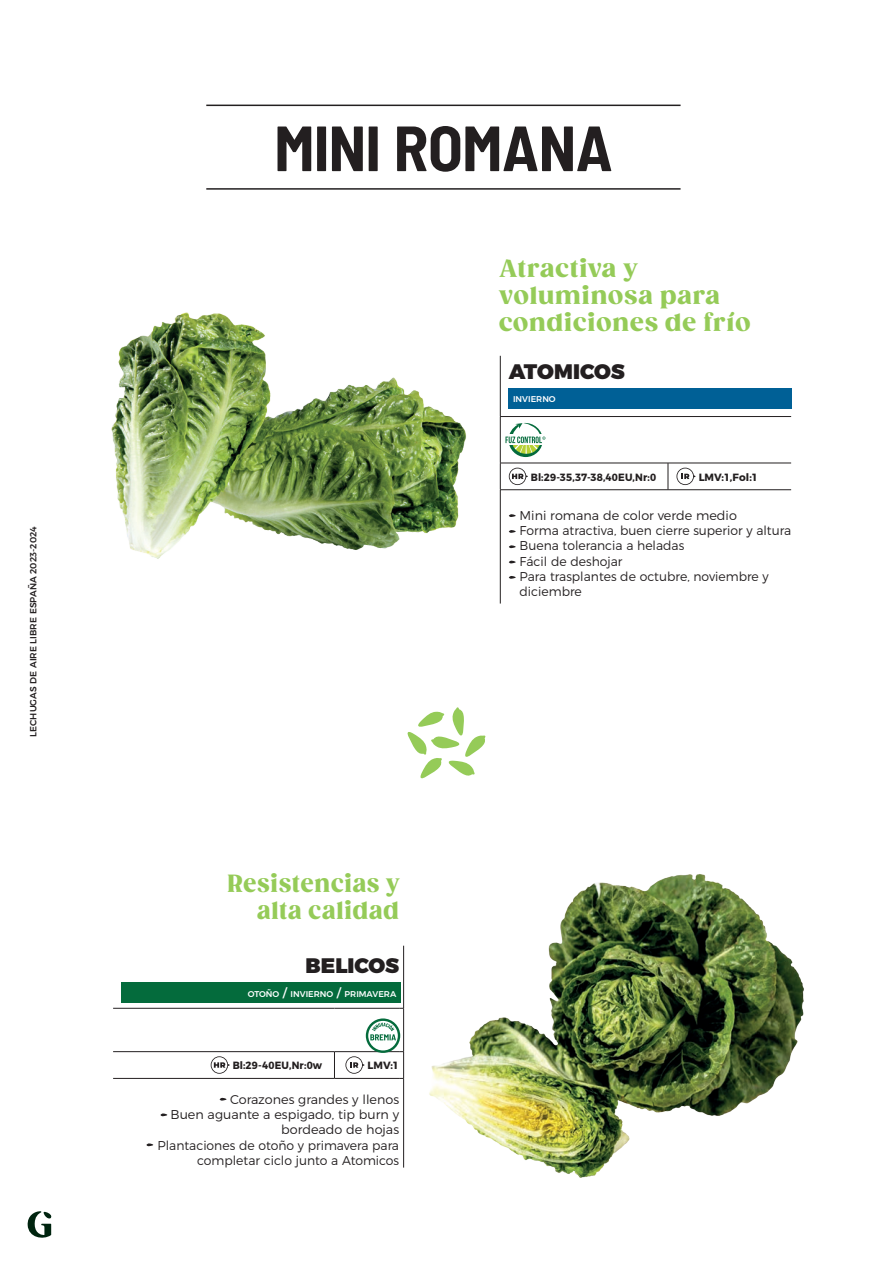
<style>
.page{position:relative;width:893px;height:1263px;background:#fff}
.page>*{position:absolute;margin:0;border:0;box-sizing:border-box;transform-origin:0 0}
.t1{font:700 semi-condensed 63.75px "Barlow";letter-spacing:-.01em;color:#231f20}
.t2{font:900 24px/27px "Gazpacho";letter-spacing:.04em;color:#95cb58}
.t3{font:900 24px/27px "Gazpacho";letter-spacing:.04em;color:#95cb58;text-align:right;scale:.94 1}
.t4{font:900 21px "Montserrat";letter-spacing:-.01em;color:#231f20}
.t5{font:300 12.75px/15.3px "Montserrat";color:#231f20;text-align:right}
.t6{font:700 10.5px "Montserrat";letter-spacing:.015em;color:#231f20;scale:.94 1}
.t7{font:700 10.5px "Montserrat";letter-spacing:.015em;color:#231f20}
.t8{font:500 9px "Montserrat";color:#231f20}
.t9{font:500 8.4px "Montserrat";color:#fff}
.s1{font-size:12px}
</style>
<div class="page">
<svg style="left:27px;top:1211px;width:25px;height:27px"></svg>
<hr style="left:206px;top:105px;width:475px;height:1px;background:#231f20">
<hr style="left:206px;top:188px;width:475px;height:2px;background:#231f20">
<hr style="left:113px;top:1008px;width:221px;height:1px;background:#231f20">
<hr style="left:334px;top:1008px;width:65px;height:1px;background:#231f20">
<hr style="left:113px;top:1051px;width:221px;height:1px;background:#231f20">
<hr style="left:113px;top:1078px;width:221px;height:1px;background:#231f20">
<hr style="left:334px;top:1051px;width:65px;height:1px;background:#231f20">
<svg style="left:334px;top:1052px;width:1px;height:26px"></svg>
<hr style="left:334px;top:1078px;width:65px;height:1px;background:#231f20">
<hr style="left:403px;top:946px;width:1px;height:62px;background:#231f20">
<hr style="left:403px;top:1008px;width:1px;height:43px;background:#231f20">
<hr style="left:403px;top:1078px;width:1px;height:89px;background:#231f20">
<svg style="left:211px;top:1056px;width:19px;height:18px"></svg>
<hr style="left:500px;top:490px;width:1px;height:113px;background:#231f20">
<hr style="left:500px;top:356px;width:1px;height:60px;background:#231f20">
<hr style="left:500px;top:416px;width:168px;height:1px;background:#231f20">
<hr style="left:668px;top:416px;width:123px;height:1px;background:#231f20">
<hr style="left:500px;top:417px;width:1px;height:46px;background:#231f20">
<hr style="left:500px;top:463px;width:168px;height:1px;background:#231f20">
<svg style="left:500px;top:463px;width:1px;height:26px"></svg>
<hr style="left:500px;top:489px;width:168px;height:1px;background:#231f20">
<hr style="left:668px;top:463px;width:123px;height:1px;background:#231f20">
<svg style="left:668px;top:463px;width:1px;height:26px"></svg>
<hr style="left:668px;top:489px;width:123px;height:1px;background:#231f20">
<div style="left:509px;top:388px;width:283px;height:20px;background:#006096"></div>
<svg style="left:509px;top:468px;width:19px;height:17px"></svg>
<svg style="left:676px;top:468px;width:19px;height:17px"></svg>
<svg style="left:509px;top:514px;width:7px;height:3px"></svg>
<svg style="left:509px;top:530px;width:7px;height:3px"></svg>
<svg style="left:509px;top:545px;width:7px;height:3px"></svg>
<svg style="left:509px;top:560px;width:7px;height:3px"></svg>
<svg style="left:509px;top:576px;width:7px;height:3px"></svg>
<svg style="left:345px;top:1018px;width:59px;height:61px"></svg>
<svg style="left:505px;top:423px;width:40px;height:34px"></svg>
<img style="left:429px;top:874px;width:375px;height:303px">
<img style="left:111px;top:312px;width:355px;height:247px">
<svg style="left:407px;top:707px;width:79px;height:72px"></svg>
<div style="left:121px;top:983px;width:280px;height:20px;background:#046b3c"></div>
<svg style="left:220px;top:1097px;width:7px;height:4px"></svg>
<svg style="left:160px;top:1113px;width:8px;height:3px"></svg>
<svg style="left:146px;top:1143px;width:8px;height:3px"></svg>
<p class="t8" style="left:26px;top:737px;width:212px;rotate:-90deg">LECHUGAS DE AIRE LIBRE ESPAÑA 2023-2024</p>
<h1 class="t1" style="left:274px;top:102px;width:340px">MINI ROMANA</h1>
<h2 class="t2" style="left:499px;top:255px;width:253px">Atractiva y voluminosa para condiciones de frío</h2>
<h3 class="t4" style="left:509px;top:353px;width:117px">ATOMICOS</h3>
<p class="t9" style="left:513px;top:393px;width:44px">INVIERNO</p>
<h2 class="t3" style="left:227px;top:870px;width:184px">Resistencias y alta calidad</h2>
<h3 class="t4" style="left:305px;top:948px;width:95px">BELICOS</h3>
<p class="t9" style="left:248px;top:987px;width:150px">OTOÑO <span class="s1">/</span> INVIERNO <span class="s1">/</span> PRIMAVERA</p>
<p class="t6" style="left:233px;top:1057px;width:97px">Bl:29-40EU,Nr:0w</p>
<p class="t7" style="left:368px;top:1057px;width:33px">LMV:1</p>
<p class="t5" style="left:157px;top:1090px;width:243px">Corazones grandes y llenos<br>Buen aguante a espigado, tip burn y bordeado de hojas<br>Plantaciones de otoño y primavera para completar ciclo junto a Atomicos</p>
<p class="t6" style="left:531px;top:468px;width:135px">Bl:29-35,37-38,40EU,Nr:0</p>
<p class="t7" style="left:699px;top:468px;width:61px">LMV:1,Fol:1</p>
<p class="t5" style="left:519px;top:507px;width:273px;text-align:left">Mini romana de color verde medio<br>Forma atractiva, buen cierre superior y altura<br>Buena tolerancia a heladas<br>Fácil de deshojar<br>Para trasplantes de octubre, noviembre y diciembre</p>
</div>
